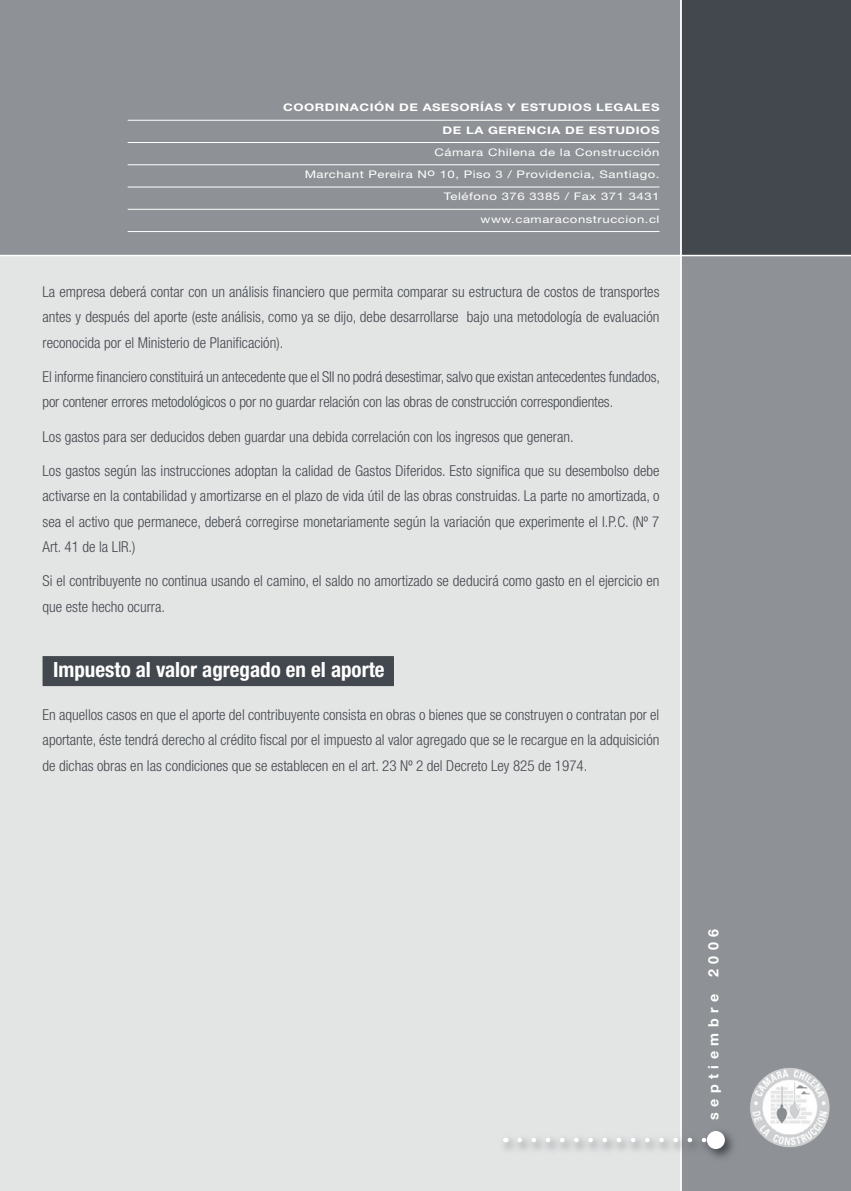
<style>
.page{position:relative;width:851px;height:1191px;background:#fff}
.page>*{position:absolute;margin:0;border:0;box-sizing:border-box;transform-origin:0 0}
._03_Subt__1__barra{font:700 condensed 21px "Helvetica Neue";color:#fff}
._01__Texto{font:300 condensed 15px/25.5px "Helvetica Neue";color:#43484e;text-align:justify}
.Titulo_verde{font:700 14.25px "Helvetica Neue";color:#fff}
.Cuerpo_de_texto{font:10.5px "Helvetica Neue";letter-spacing:.04em;color:#fff;scale:1.25 1}
.Cuerpo_de_texto-2{font:700 10.5px "Helvetica Neue";letter-spacing:.04em;color:#fff;scale:1.25 1}
.s1{color:#43484e}
</style>
<div class="page">
<div style="left:0;top:0;width:680px;height:255px;background:#8e9195"></div>
<div style="left:0;top:255px;width:680px;height:936px;background:#e3e4e4"></div>
<div style="left:680px;top:255px;width:170px;height:936px;background:#8e9195"></div>
<div style="left:680px;top:0;width:170px;height:255px;background:#43484e"></div>
<hr style="left:0;top:255px;width:850px;height:1px;background:#fff">
<hr style="left:128px;top:120px;width:531px;height:1px;background:#fff">
<hr style="left:128px;top:142px;width:531px;height:1px;background:#fff">
<hr style="left:128px;top:164px;width:531px;height:1px;background:#fff">
<hr style="left:128px;top:187px;width:531px;height:1px;background:#fff">
<hr style="left:128px;top:209px;width:531px;height:1px;background:#fff">
<hr style="left:128px;top:231px;width:531px;height:1px;background:#fff">
<hr style="left:680px;top:0;width:1px;height:1191px;background:#fff">
<svg style="left:503px;top:1125px;width:230px;height:38px"></svg>
<svg style="left:505px;top:1137px;width:201px;height:5px"></svg>
<div style="left:706px;top:1131px;width:18px;height:18px;background:#fff;border-radius:50%"></div>
<img style="left:749px;top:1067px;width:80px;height:80px;border-radius:50%">
<div style="left:749px;top:1067px;width:81px;height:81px;border:1px solid #8e9195;border-radius:50%"></div>
<div style="left:43px;top:656px;width:351px;height:30px;background:#43484e"></div>
<p class="Cuerpo_de_texto-2" style="left:283px;top:101px;width:302px">COORDINACIÓN DE ASESORÍAS Y ESTUDIOS LEGALES</p>
<p class="Cuerpo_de_texto-2" style="left:442px;top:123px;width:175px">DE LA GERENCIA DE ESTUDIOS</p>
<p class="Cuerpo_de_texto" style="left:434px;top:146px;width:181px">Cámara Chilena de la Construcción</p>
<p class="Cuerpo_de_texto" style="left:304px;top:168px;width:285px">Marchant Pereira No 10, Piso 3 / Providencia, Santiago.</p>
<p class="Cuerpo_de_texto" style="left:444px;top:190px;width:174px">Teléfono 376 3385 / Fax 371 3431</p>
<p class="Cuerpo_de_texto" style="left:480px;top:213px;width:145px">www.camaraconstruccion.cl</p>
<p class="_01__Texto" style="left:43px;top:279px;width:618px">La empresa deberá contar con un análisis financiero que permita comparar su estructura de costos de transportes antes y después del aporte (este análisis, como ya se dijo, debe desarrollarse bajo una metodología de evaluación reconocida por el Ministerio de Planificación).</p>
<p class="_01__Texto" style="left:43px;top:364px;width:618px">El informe financiero constituirá un antecedente que el SII no podrá desestimar, salvo que existan antecedentes fundados, por contener errores metodológicos o por no guardar relación con las obras de construcción correspondientes.</p>
<p class="_01__Texto" style="left:43px;top:423px;width:532px">Los gastos para ser deducidos deben guardar una debida correlación con los ingresos que generan.</p>
<p class="_01__Texto" style="left:43px;top:457px;width:618px">Los gastos según las instrucciones adoptan la calidad de Gastos Diferidos. Esto significa que su desembolso debe activarse en la contabilidad y amortizarse en el plazo de vida útil de las obras construidas. La parte no amortizada, o sea el activo que permanece, deberá corregirse monetariamente según la variación que experimente el I.P.C. (Nº 7<br>Art. 41 de la LIR.)</p>
<p class="_01__Texto" style="left:43px;top:568px;width:618px">Si el contribuyente no continua usando el camino, el saldo no amortizado se deducirá como gasto en el ejercicio en que este hecho ocurra.</p>
<p class="_03_Subt__1__barra" style="left:53px;top:657px;width:343px">Impuesto al valor agregado en el aporte<span class="s1">..</span></p>
<p class="_01__Texto" style="left:43px;top:701px;width:618px">En aquellos casos en que el aporte del contribuyente consista en obras o bienes que se construyen o contratan por el aportante, éste tendrá derecho al crédito fiscal por el impuesto al valor agregado que se le recargue en la adquisición de dichas obras en las condiciones que se establecen en el art. 23 Nº 2 del Decreto Ley 825 de 1974.</p>
<p class="Titulo_verde" style="left:704px;top:1120px;width:192px;rotate:-90deg">s e p t i e m b r e 2 0 0 6</p>
</div>
